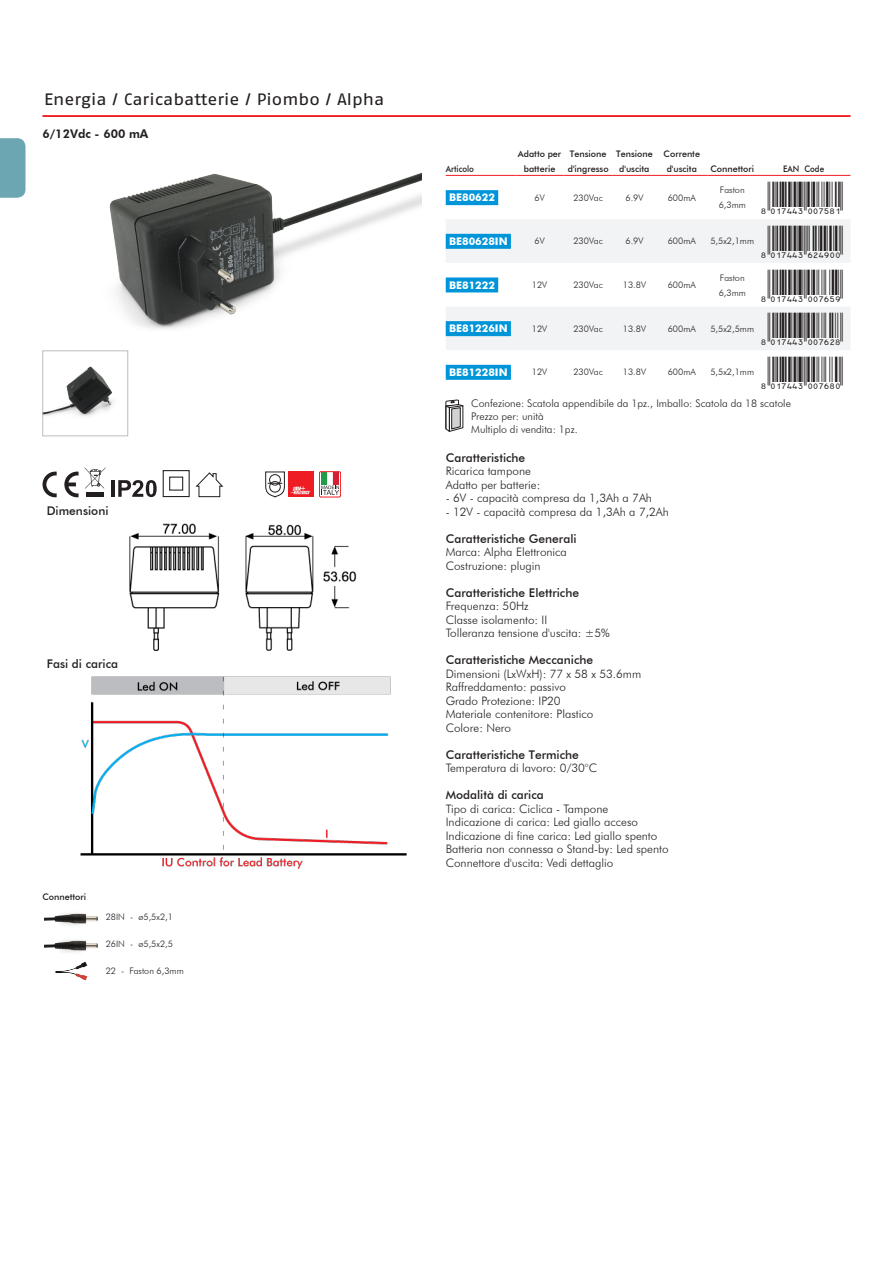
<style>
.page{position:relative;width:893px;height:1263px;background:#fff}
.page>*{position:absolute;margin:0;border:0;box-sizing:border-box;transform-origin:0 0}
.t1{font:16.5px "Fago Ex Lf";color:#231f20}
.Descrizione{font:500 12px "Futura BT";color:#231f20}
.t2{font:800 12px "Futura BT";color:#231f20}
.Descrizione-2{font:300 11.7px/13.5px "Futura BT";color:#231f20}
.t3{font:300 10.5px/12.6px "Futura BT";color:#231f20}
.Articolo{font:700 10.5px "Futura BT";color:#fff}
.Connettori{font:300 9px/15px "Futura BT";color:#231f20}
.t4{font:500 9px/15px "Futura BT";color:#231f20;text-align:center}
.t5{font:500 9px "Futura BT";color:#231f20;scale:.9 1}
</style>
<div class="page">
<hr style="left:43px;top:115px;width:807px;height:2px;background:#ee1d23">
<svg style="left:0;top:138px;width:26px;height:60px;background:#71a9b5"></svg>
<img style="left:109px;top:173px;width:312px;height:156px">
<img style="left:45px;top:366px;width:68px;height:51px">
<div style="left:43px;top:351px;width:85px;height:85px;border:1px solid #bcbdc0"></div>
<svg style="left:43px;top:472px;width:14px;height:25px"></svg>
<svg style="left:64px;top:472px;width:15px;height:25px"></svg>
<svg style="left:85px;top:467px;width:21px;height:22px"></svg>
<hr style="left:86px;top:493px;width:18px;height:4px;background:#231f20">
<hr style="left:112px;top:480px;width:3px;height:17px;background:#231f20">
<svg style="left:118px;top:480px;width:39px;height:17px"></svg>
<div style="left:169px;top:477px;width:14px;height:14px;border:1px solid #231f20"></div>
<div style="left:163px;top:470px;width:27px;height:27px;border:1px solid #231f20"></div>
<svg style="left:196px;top:472px;width:27px;height:25px"></svg>
<svg style="left:265px;top:472px;width:20px;height:25px"></svg>
<div style="left:288px;top:472px;width:25px;height:25px;background:#ee1d23"></div>
<svg style="left:291px;top:486px;width:20px;height:8px"></svg>
<img style="left:321px;top:474px;width:18px;height:10px">
<svg style="left:321px;top:486px;width:18px;height:9px"></svg>
<div style="left:319px;top:472px;width:22px;height:25px;border:1px solid #ed1f26;border-radius:2px"></div>
<img style="left:130px;top:523px;width:227px;height:128px">
<img style="left:81px;top:677px;width:325px;height:191px">
<img style="left:45px;top:913px;width:53px;height:39px">
<img style="left:55px;top:961px;width:33px;height:20px">
<svg style="left:446px;top:220px;width:404px;height:130px;fill:#f2f3f4"></svg>
<hr style="left:446px;top:175px;width:70px;height:1px;background:#ee1d23">
<hr style="left:516px;top:175px;width:47px;height:1px;background:#ee1d23">
<hr style="left:563px;top:175px;width:50px;height:1px;background:#ee1d23">
<hr style="left:613px;top:175px;width:43px;height:1px;background:#ee1d23">
<hr style="left:656px;top:175px;width:52px;height:1px;background:#ee1d23">
<hr style="left:708px;top:175px;width:49px;height:1px;background:#ee1d23">
<hr style="left:757px;top:175px;width:93px;height:1px;background:#ee1d23">
<div style="left:446px;top:190px;width:52px;height:15px;background:#0095d9"></div>
<div style="left:446px;top:234px;width:65px;height:15px;background:#0095d9"></div>
<div style="left:446px;top:277px;width:52px;height:15px;background:#0095d9"></div>
<div style="left:446px;top:321px;width:65px;height:15px;background:#0095d9"></div>
<div style="left:446px;top:365px;width:65px;height:15px;background:#0095d9"></div>
<svg style="left:446px;top:400px;width:17px;height:31px"></svg>
<div style="left:761px;top:225px;width:82px;height:33px;background:#f2f3f4"></div>
<svg style="left:761px;top:269px;width:82px;height:33px"></svg>
<div style="left:761px;top:313px;width:82px;height:32px;background:#f2f3f4"></div>
<p class="t1" style="left:44px;top:89px;width:342px">Energia / Caricabatterie / Piombo / Alpha</p>
<p class="t2" style="left:43px;top:126px;width:108px">6/12Vdc - 600 mA</p>
<p class="Descrizione" style="left:47px;top:503px;width:63px">Dimensioni</p>
<p class="Descrizione" style="left:47px;top:657px;width:73px">Fasi di carica</p>
<p class="t4" style="left:43px;top:889px;width:45px">Connettori</p>
<p class="Connettori" style="left:106px;top:909px;width:69px">28IN - ø5,5x2,1</p>
<p class="Connettori" style="left:106px;top:936px;width:69px">26IN - ø5,5x2,5</p>
<p class="Connettori" style="left:106px;top:963px;width:80px">22 - Faston 6,3mm</p>
<p class="t5" style="left:446px;top:164px;width:33px">Articolo</p>
<p class="t4" style="left:518px;top:147px;width:45px">Adatto per batterie</p>
<p class="t4" style="left:568px;top:147px;width:42px;text-align:left">Tensione d'ingresso</p>
<p class="t4" style="left:616px;top:147px;width:38px">Tensione d'uscita</p>
<p class="t4" style="left:664px;top:147px;width:38px">Corrente d'uscita</p>
<p class="t4" style="left:710px;top:162px;width:45px">Connettori</p>
<p class="t5" style="left:783px;top:164px;width:47px">EAN Code</p>
<p class="Articolo" style="left:449px;top:191px;width:47px">BE80622</p>
<p class="Connettori" style="left:534px;top:190px;width:12px">6V</p>
<p class="Connettori" style="left:573px;top:190px;width:31px">230Vac</p>
<p class="Connettori" style="left:625px;top:190px;width:19px">6.9V</p>
<p class="Connettori" style="left:668px;top:190px;width:30px">600mA</p>
<p class="Connettori" style="left:719px;top:183px;width:29px">Faston<br>6,3mm</p>
<p class="Articolo" style="left:449px;top:235px;width:60px">BE80628IN</p>
<p class="Connettori" style="left:534px;top:234px;width:12px">6V</p>
<p class="Connettori" style="left:573px;top:234px;width:31px">230Vac</p>
<p class="Connettori" style="left:625px;top:234px;width:19px">6.9V</p>
<p class="Connettori" style="left:668px;top:234px;width:30px">600mA</p>
<p class="Connettori" style="left:710px;top:234px;width:45px">5,5x2,1mm</p>
<p class="Articolo" style="left:449px;top:279px;width:47px">BE81222</p>
<p class="Connettori" style="left:532px;top:277px;width:17px">12V</p>
<p class="Connettori" style="left:573px;top:277px;width:31px">230Vac</p>
<p class="Connettori" style="left:623px;top:277px;width:25px">13.8V</p>
<p class="Connettori" style="left:668px;top:277px;width:30px">600mA</p>
<p class="Connettori" style="left:719px;top:270px;width:29px">Faston<br>6,3mm</p>
<p class="Articolo" style="left:449px;top:322px;width:60px">BE81226IN</p>
<p class="Connettori" style="left:532px;top:321px;width:17px">12V</p>
<p class="Connettori" style="left:573px;top:321px;width:31px">230Vac</p>
<p class="Connettori" style="left:623px;top:321px;width:25px">13.8V</p>
<p class="Connettori" style="left:668px;top:321px;width:30px">600mA</p>
<p class="Connettori" style="left:710px;top:321px;width:45px">5,5x2,5mm</p>
<p class="Articolo" style="left:449px;top:366px;width:60px">BE81228IN</p>
<p class="Connettori" style="left:532px;top:365px;width:17px">12V</p>
<p class="Connettori" style="left:573px;top:365px;width:31px">230Vac</p>
<p class="Connettori" style="left:623px;top:365px;width:25px">13.8V</p>
<p class="Connettori" style="left:668px;top:365px;width:30px">600mA</p>
<p class="Connettori" style="left:710px;top:365px;width:45px">5,5x2,1mm</p>
<p class="t3" style="left:471px;top:397px;width:321px">Confezione: Scatola appendibile da 1pz., Imballo: Scatola da 18 scatole<br>Prezzo per: unità<br>Multiplo di vendita: 1pz.</p>
<p class="Descrizione" style="left:446px;top:450px;width:81px">Caratteristiche</p>
<p class="Descrizione-2" style="left:446px;top:464px;width:96px">Ricarica tampone<br>Adatto per batterie:</p>
<p class="Descrizione-2" style="left:446px;top:491px;width:208px">- 6V - capacità compresa da 1,3Ah a 7Ah</p>
<p class="Descrizione-2" style="left:446px;top:505px;width:225px">- 12V - capacità compresa da 1,3Ah a 7,2Ah</p>
<p class="Descrizione" style="left:446px;top:531px;width:132px">Caratteristiche Generali</p>
<p class="Descrizione-2" style="left:446px;top:545px;width:123px">Marca: Alpha Elettronica<br>Costruzione: plugin</p>
<p class="Descrizione" style="left:446px;top:585px;width:135px">Caratteristiche Elettriche</p>
<p class="Descrizione-2" style="left:446px;top:599px;width:166px">Frequenza: 50Hz<br>Classe isolamento: II<br>Tolleranza tensione d'uscita: ±5%</p>
<p class="Descrizione" style="left:446px;top:653px;width:149px">Caratteristiche Meccaniche</p>
<p class="Descrizione-2" style="left:446px;top:667px;width:197px">Dimensioni (LxWxH): 77 x 58 x 53.6mm<br>Raffreddamento: passivo<br>Grado Protezione: IP20<br>Materiale contenitore: Plastico<br>Colore: Nero</p>
<p class="Descrizione" style="left:446px;top:747px;width:135px">Caratteristiche Termiche</p>
<p class="Descrizione-2" style="left:446px;top:761px;width:153px">Temperatura di lavoro: 0/30°C</p>
<p class="Descrizione" style="left:446px;top:788px;width:100px">Modalità di carica</p>
<p class="Descrizione-2" style="left:446px;top:802px;width:224px">Tipo di carica: Ciclica - Tampone<br>Indicazione di carica: Led giallo acceso Indicazione di fine carica: Led giallo spento Batteria non connessa o Stand-by: Led spento Connettore d'uscita: Vedi dettaglio</p>
</div>
